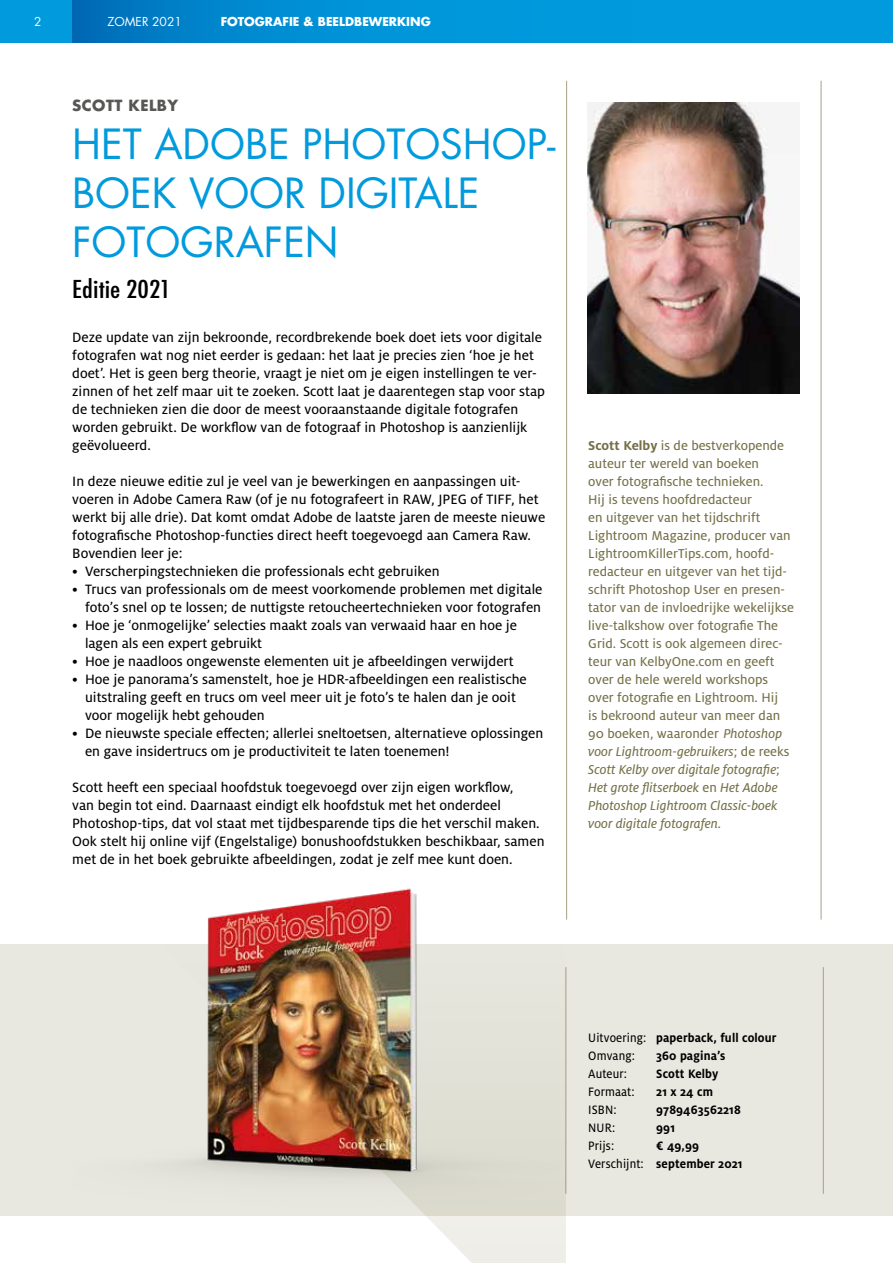
<style>
.page{position:relative;width:893px;height:1263px;background:#fff}
.page>*{position:absolute;margin:0;border:0;box-sizing:border-box;transform-origin:0 0}
.t1{font:40.5px/48.6px "Futura";color:#009add}
.t2{font:500 condensed 24px "Futura";color:#000;scale:1.15 1}
.t3{font:15px/18px "Milo OT Text";color:#000}
.t4{font:700 15px "Futura";letter-spacing:.03em;color:#575756}
.t5{font:14.25px/18px "Milo OT Text";color:#757047}
.t6{font:14.25px/18px "Milo OT Text Ita";color:#757047}
.t7{font:700 13.5px/18px "Milo OT";letter-spacing:.01em;color:#000;scale:.93 1}
.t8{font:13.5px "Milo OT Text";letter-spacing:.01em;color:#000;scale:.93 1}
.t9{font:700 12px "Futura";color:#fff}
.t10{font:12px "Futura";color:#fff}
.s1{font-family:"Milo OT";font-weight:700}
.s2{font-family:"Milo OT Text Ita"}
.s3{font-family:"Milo OT Text"}
.s4{font-family:"Milo OT Text";font-weight:400}
</style>
<div class="page">
<div style="left:0;top:945px;width:893px;height:271px;background:#e9e8e0"></div>
<hr style="left:823px;top:967px;width:1px;height:227px;background:#a6a185">
<hr style="left:566px;top:81px;width:1px;height:838px;background:#a6a185">
<hr style="left:821px;top:81px;width:1px;height:838px;background:#a6a185">
<img style="left:587px;top:102px;width:213px;height:292px">
<img style="left:72px;top:879px;width:495px;height:384px">
<div style="left:0;top:0;width:893px;height:43px;background:#009add"></div>
<svg style="left:72px;top:0;width:229px;height:43px"></svg>
<p class="t10" style="left:34px;top:13px;width:9px">2</p>
<p class="t10" style="left:108px;top:13px;width:76px">ZOMER 2021</p>
<p class="t9" style="left:221px;top:13px;width:212px">FOTOGRAFIE &amp; BEELDBEWERKING</p>
<p class="t4" style="left:72px;top:95px;width:107px">SCOTT KELBY</p>
<h1 class="t1" style="left:72px;top:120px;width:485px">HET ADOBE PHOTOSHOP-<br>BOEK VOOR DIGITALE<br>FOTOGRAFEN</h1>
<h2 class="t2" style="left:72px;top:274px;width:87px">Editie 2021</h2>
<p class="t3" style="left:72px;top:328px;width:474px">Deze update van zijn bekroonde, recordbrekende boek doet iets voor digitale fotografen wat nog niet eerder is gedaan: het laat je precies zien ‘hoe je het doet’. Het is geen berg theorie, vraagt je niet om je eigen instellingen te ver&shy;zinnen of het zelf maar uit te zoeken. Scott laat je daarentegen stap voor stap de technieken zien die door de meest vooraanstaande digitale fotografen worden gebruikt. De workflow van de fotograaf in Photoshop is aanzienlijk geëvolueerd.</p>
<p class="t3" style="left:72px;top:472px;width:475px">In deze nieuwe editie zul je veel van je bewerkingen en aanpassingen uit&shy;voeren in Adobe Camera Raw (of je nu fotografeert in RAW, JPEG of TIFF, het werkt bij alle drie). Dat komt omdat Adobe de laatste jaren de meeste nieuwe fotografische Photoshop-functies direct heeft toegevoegd aan Camera Raw.<br>Bovendien leer je:</p>
<p class="t3" style="left:72px;top:562px;width:369px">• Verscherpingstechnieken die professionals echt gebruiken</p>
<p class="t3" style="left:72px;top:580px;width:472px;text-align:right">• Trucs van professionals om de meest voorkomende problemen met digitale foto’s snel op te lossen; de nuttigste retoucheertechnieken voor fotografen</p>
<p class="t3" style="left:85px;top:616px;width:434px;text-indent:-13px">• Hoe je ‘onmogelijke’ selecties maakt zoals van verwaaid haar en hoe je lagen als een expert gebruikt</p>
<p class="t3" style="left:72px;top:652px;width:443px">• Hoe je naadloos ongewenste elementen uit je afbeeldingen verwijdert</p>
<p class="t3" style="left:85px;top:670px;width:443px;text-indent:-13px">• Hoe je panorama’s samenstelt, hoe je HDR-afbeeldingen een realistische uitstraling geeft en trucs om veel meer uit je foto’s te halen dan je ooit voor mogelijk hebt gehouden</p>
<p class="t3" style="left:85px;top:724px;width:460px;text-indent:-13px">• De nieuwste speciale effecten; allerlei sneltoetsen, alternatieve oplossingen en gave insidertrucs om je productiviteit te laten toenemen!</p>
<p class="t3" style="left:72px;top:778px;width:474px">Scott heeft een speciaal hoofdstuk toegevoegd over zijn eigen workflow,<br>van begin tot eind. Daarnaast eindigt elk hoofdstuk met het onderdeel Photoshop-tips, dat vol staat met tijdbesparende tips die het verschil maken.<br>Ook stelt hij online vijf (Engelstalige) bonushoofdstukken beschikbaar, samen met de in het boek gebruikte afbeeldingen, zodat je zelf mee kunt doen.</p>
<p class="t5" style="left:588px;top:437px;width:207px"><span class="s1">Scott Kelby</span> is de bestverkopende auteur ter wereld van boeken<br>over fotografische technieken.<br>Hij is tevens hoofdredacteur<br>en uitgever van het tijdschrift<br>Lightroom Magazine, producer van<br>LightroomKillerTips.com, hoofd&shy;redacteur en uitgever van het tijd&shy;schrift Photoshop User en presen&shy;tator van de invloedrijke wekelijkse live-talkshow over fotografie The<br>Grid. Scott is ook algemeen direc&shy;teur van KelbyOne.com en geeft over de hele wereld workshops over fotografie en Lightroom. Hij<br>is bekroond auteur van meer dan<br>90 boeken, waaronder <span class="s2">Photoshop</span></p>
<p class="t6" style="left:588px;top:743px;width:203px">voor Lightroom-gebruikers<span class="s3">; de reeks </span>Scott Kelby over digitale fotografie<span class="s3">; </span>Het grote flitserboek <span class="s3">en</span> Het Adobe Photoshop Lightroom Classic-boek voor digitale fotografen.</p>
<p class="t7" style="left:588px;top:1028px;width:204px"><span class="s4">Uitvoering:</span> paperback, full colour</p>
<p class="t8" style="left:588px;top:1048px;width:52px">Omvang:</p>
<p class="t7" style="left:656px;top:1046px;width:76px">360 pagina’s</p>
<p class="t8" style="left:588px;top:1066px;width:43px">Auteur:</p>
<p class="t7" style="left:656px;top:1064px;width:68px">Scott Kelby</p>
<p class="t8" style="left:588px;top:1084px;width:51px">Formaat:</p>
<p class="t7" style="left:656px;top:1082px;width:62px">21 x 24 cm</p>
<p class="t8" style="left:588px;top:1102px;width:32px">ISBN:</p>
<p class="t7" style="left:656px;top:1100px;width:92px">9789463562218</p>
<p class="t8" style="left:588px;top:1120px;width:31px">NUR:</p>
<p class="t7" style="left:656px;top:1118px;width:22px">991</p>
<p class="t8" style="left:588px;top:1138px;width:29px">Prijs:</p>
<p class="t7" style="left:588px;top:1136px;width:167px;text-indent:68px">€ 49,99<br><span class="s4">Verschijnt:</span> september 2021</p>
</div>
